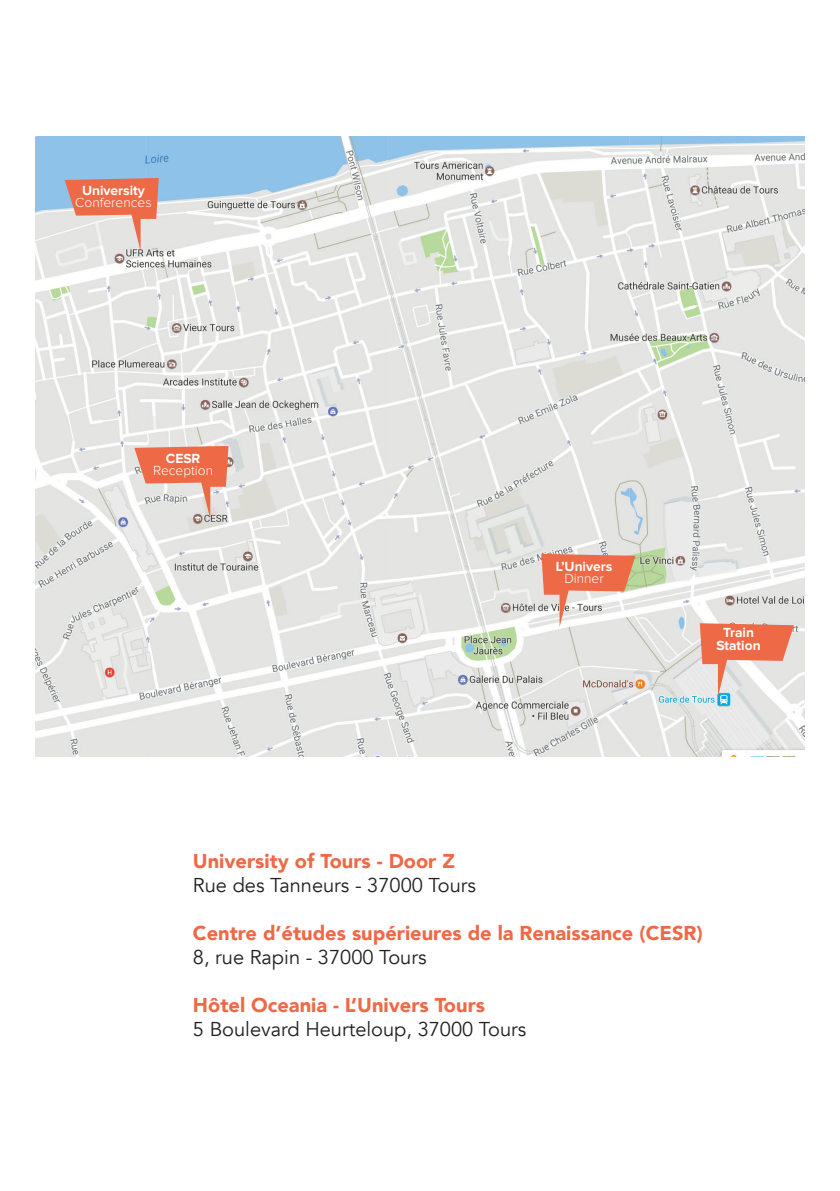
<style>
.page{position:relative;width:840px;height:1191px;background:#fff}
.page>*{position:absolute;margin:0;border:0;box-sizing:border-box;transform-origin:0 0}
.t1{font:900 20px "Avenir";color:#ee6946}
.t2{font:20px "Avenir";color:#231f20}
.t3{font:700 13.8px/12.8px "Proxima Nova";color:#fff;text-align:center}
.t4{font:300 13.8px "Proxima Nova";color:#fff}
</style>
<div class="page">
<img style="left:36px;top:136px;width:767px;height:620px">
<svg style="left:65px;top:178px;width:94px;height:73px;background:#e6a695"></svg>
<svg style="left:134px;top:446px;width:94px;height:73px;background:#e6a593"></svg>
<svg style="left:699px;top:623px;width:94px;height:73px;background:#eaa998"></svg>
<svg style="left:541px;top:554px;width:94px;height:73px"></svg>
<p class="t3" style="left:82px;top:185px;width:64px">University</p>
<p class="t4" style="left:75px;top:196px;width:78px">Conferences</p>
<p class="t3" style="left:166px;top:452px;width:36px">CESR</p>
<p class="t4" style="left:153px;top:464px;width:61px">Reception</p>
<p class="t3" style="left:555px;top:561px;width:58px">L’Univers</p>
<p class="t4" style="left:564px;top:572px;width:41px">Dinner</p>
<p class="t3" style="left:716px;top:627px;width:46px">Train<br>Station</p>
<p class="t1" style="left:193px;top:843px;width:263px">University of Tours - Door Z</p>
<p class="t2" style="left:193px;top:873px;width:284px">Rue des Tanneurs - 37000 Tours</p>
<p class="t1" style="left:193px;top:915px;width:511px">Centre d’études supérieures de la Renaissance (CESR)</p>
<p class="t2" style="left:193px;top:945px;width:235px">8, rue Rapin - 37000 Tours</p>
<p class="t1" style="left:193px;top:987px;width:293px">Hôtel Oceania - L’Univers Tours</p>
<p class="t2" style="left:193px;top:1017px;width:335px">5 Boulevard Heurteloup, 37000 Tours</p>
</div>
